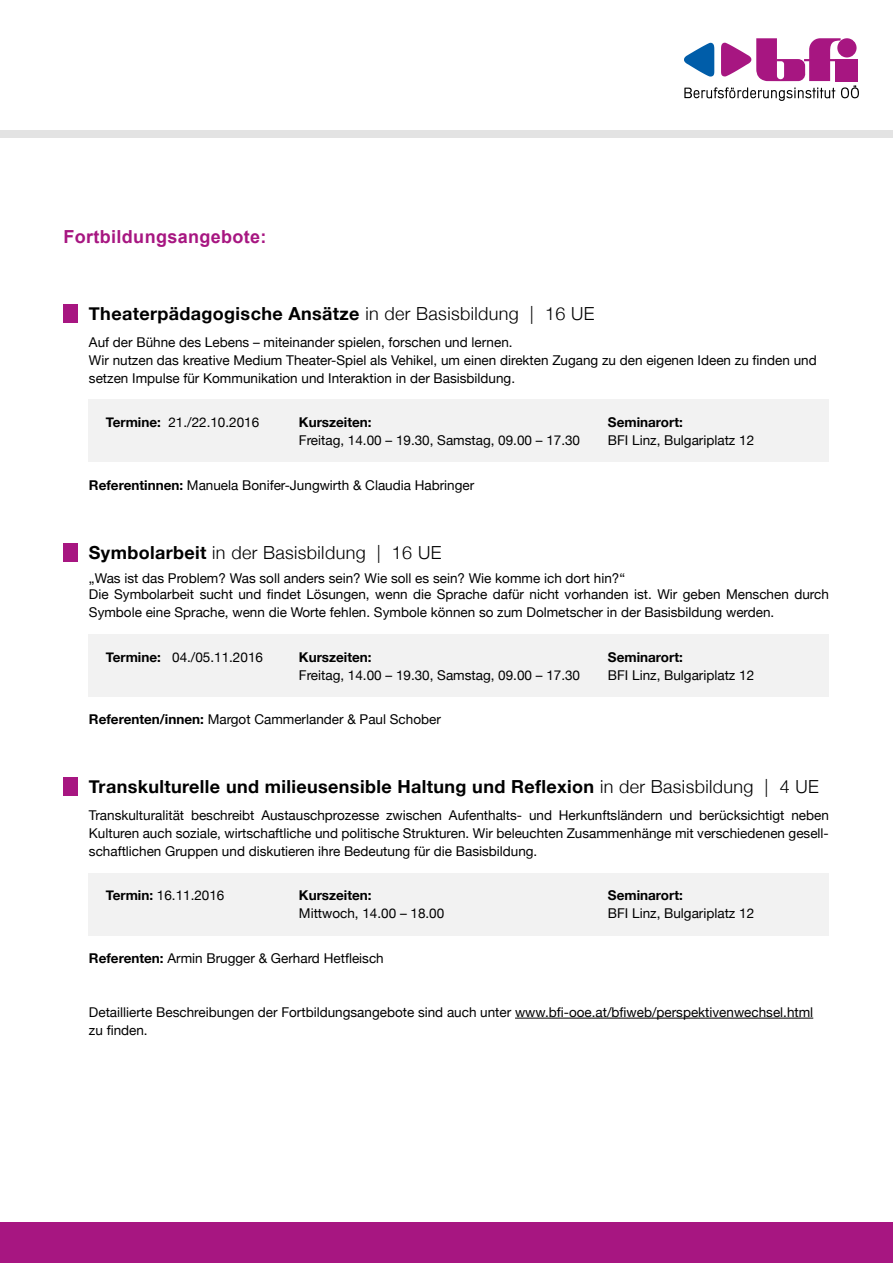
<style>
.page{position:relative;width:893px;height:1263px;background:#fff}
.page>*{position:absolute;margin:0;border:0;box-sizing:border-box;transform-origin:0 0}
.t1{font:700 18px "Helvetica Neue";letter-spacing:.02em;color:#000}
.t2{font:300 18px "Helvetica Neue";letter-spacing:.02em;color:#000}
.t3{font:700 18px "Arial";letter-spacing:.02em;color:#a71681}
.t4{font:13.5px/18px "Helvetica Neue";color:#000}
.t5{font:700 13.5px "Helvetica Neue";color:#000}
.s1{font-weight:300}
.s2{font-weight:700}
</style>
<div class="page">
<svg style="left:684px;top:38px;width:175px;height:63px"></svg>
<div style="left:0;top:1222px;width:893px;height:41px;background:#a71681"></div>
<div style="left:0;top:131px;width:893px;height:7px;background:#e3e3e3"></div>
<div style="left:88px;top:873px;width:741px;height:62px;background:#f2f2f2"></div>
<div style="left:88px;top:399px;width:741px;height:62px;background:#f2f2f2"></div>
<div style="left:88px;top:634px;width:741px;height:62px;background:#f2f2f2"></div>
<hr style="left:515px;top:1018px;width:298px;height:1px;background:#000">
<div style="left:63px;top:304px;width:15px;height:19px;background:#a71681"></div>
<div style="left:63px;top:544px;width:15px;height:18px;background:#a71681"></div>
<div style="left:63px;top:778px;width:15px;height:18px;background:#a71681"></div>
<h1 class="t3" style="left:63px;top:224px;width:205px">Fortbildungsangebote:</h1>
<h1 class="t1" style="left:89px;top:298px;width:507px">Theaterpädagogische Ansätze <span class="s1">in der Basisbildung | 16 UE</span></h1>
<p class="t4" style="left:89px;top:332px;width:729px">Auf der Bühne des Lebens – miteinander spielen, forschen und lernen.<br>Wir nutzen das kreative Medium Theater-Spiel als Vehikel, um einen direkten Zugang zu den eigenen Ideen zu finden und setzen Impulse für Kommunikation und Interaktion in der Basisbildung.</p>
<p class="t4" style="left:106px;top:413px;width:155px"><span class="s2">Termine:</span> 21./22.10.2016</p>
<p class="t5" style="left:299px;top:410px;width:74px">Kurszeiten:</p>
<p class="t5" style="left:608px;top:410px;width:76px">Seminarort:</p>
<p class="t4" style="left:299px;top:431px;width:283px">Freitag, 14.00 – 19.30, Samstag, 09.00 – 17.30</p>
<p class="t4" style="left:608px;top:431px;width:148px">BFI Linz, Bulgariplatz 12</p>
<p class="t4" style="left:89px;top:475px;width:387px"><span class="s2">Referentinnen:</span> Manuela Bonifer-Jungwirth &amp; Claudia Habringer</p>
<h1 class="t2" style="left:89px;top:538px;width:354px"><span class="s2">Symbolarbeit</span> in der Basisbildung | 16 UE</h1>
<p class="t4" style="left:89px;top:569px;width:741px;line-height:16.2px">„Was ist das Problem? Was soll anders sein? Wie soll es sein? Wie komme ich dort hin?“<br>Die Symbolarbeit sucht und findet Lösungen, wenn die Sprache dafür nicht vorhanden ist. Wir geben Menschen durch</p>
<p class="t4" style="left:89px;top:603px;width:687px">Symbole eine Sprache, wenn die Worte fehlen. Symbole können so zum Dolmetscher in der Basisbildung werden.</p>
<p class="t4" style="left:106px;top:647px;width:159px"><span class="s2">Termine:</span> 04./05.11.2016</p>
<p class="t5" style="left:299px;top:645px;width:74px">Kurszeiten:</p>
<p class="t5" style="left:608px;top:645px;width:76px">Seminarort:</p>
<p class="t4" style="left:299px;top:665px;width:283px">Freitag, 14.00 – 19.30, Samstag, 09.00 – 17.30</p>
<p class="t4" style="left:608px;top:665px;width:148px">BFI Linz, Bulgariplatz 12</p>
<p class="t4" style="left:89px;top:710px;width:353px"><span class="s2">Referenten/innen:</span> Margot Cammerlander &amp; Paul Schober</p>
<h1 class="t1" style="left:89px;top:770px;width:731px">Transkulturelle und milieusensible Haltung und Reflexion <span class="s1">in der Basisbildung | 4 UE</span></h1>
<p class="t4" style="left:89px;top:805px;width:741px;text-align:justify">Transkulturalität beschreibt Austauschprozesse zwischen Aufenthalts- und Herkunftsländern und berücksichtigt neben Kulturen auch soziale, wirtschaftliche und politische Strukturen. Wir beleuchten Zusammenhänge mit verschiedenen gesell&shy;schaftlichen Gruppen und diskutieren ihre Bedeutung für die Basisbildung.</p>
<p class="t4" style="left:106px;top:885px;width:120px"><span class="s2">Termin:</span> 16.11.2016</p>
<p class="t5" style="left:299px;top:883px;width:74px">Kurszeiten:</p>
<p class="t5" style="left:608px;top:883px;width:76px">Seminarort:</p>
<p class="t4" style="left:299px;top:903px;width:147px">Mittwoch, 14.00 – 18.00</p>
<p class="t4" style="left:608px;top:903px;width:148px">BFI Linz, Bulgariplatz 12</p>
<p class="t4" style="left:89px;top:948px;width:296px"><span class="s2">Referenten:</span> Armin Brugger &amp; Gerhard Hetfleisch</p>
<p class="t4" style="left:89px;top:1002px;width:726px">Detaillierte Beschreibungen der Fortbildungsangebote sind auch unter www.bfi-ooe.at/bfiweb/perspektivenwechsel.html zu finden.</p>
</div>
